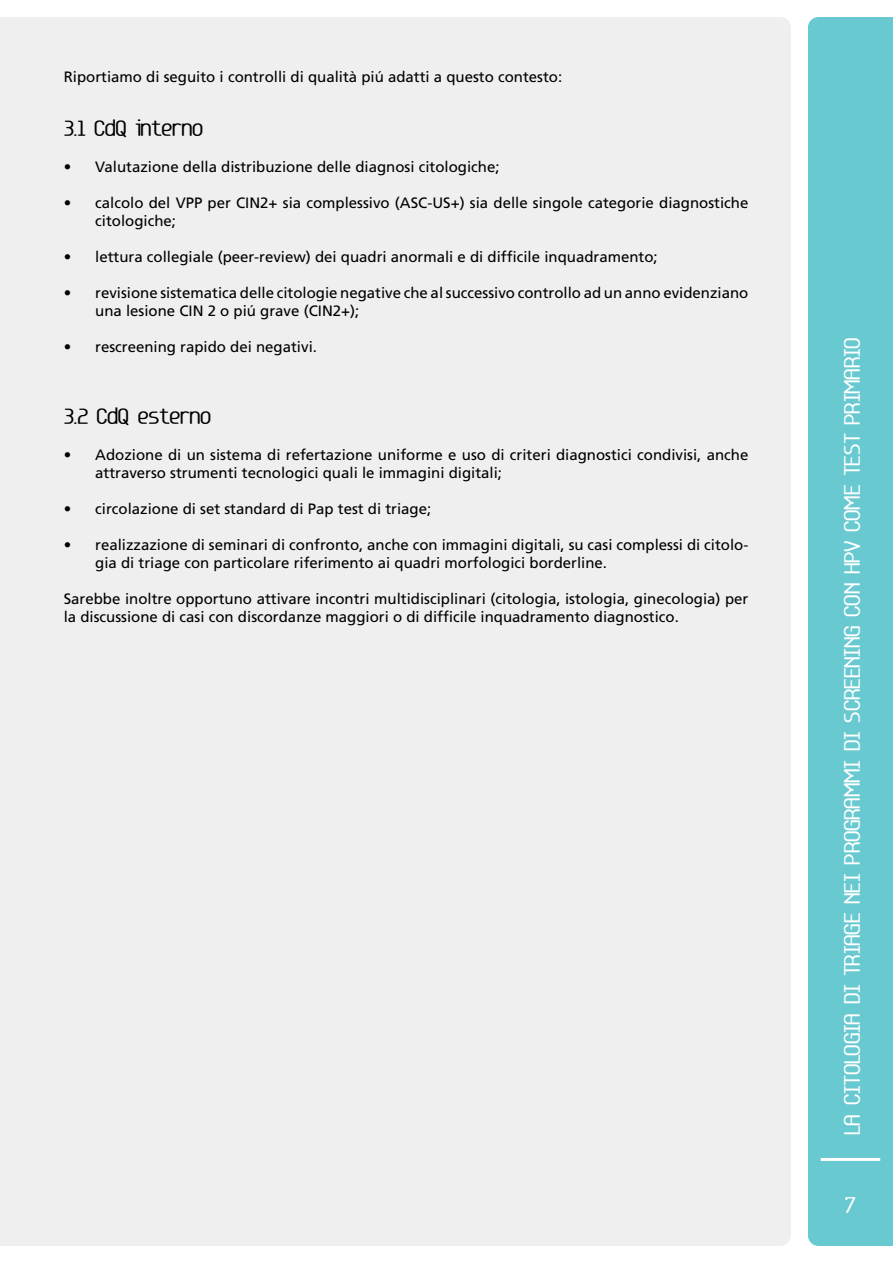
<style>
.page{position:relative;width:893px;height:1263px;background:#fff}
.page>*{position:absolute;margin:0;border:0;box-sizing:border-box;transform-origin:0 0}
.t1{font:18px "Base 5";color:#fff}
.t2{font:17.4px "Base 5";letter-spacing:-.01em;color:#000}
.t3{font:15px/18px "Frutiger";color:#000}
</style>
<div class="page">
<div style="left:808px;top:17px;width:85px;height:1229px;background:#68c9d0"></div>
<hr style="left:821px;top:1158px;width:59px;height:3px;background:#fff">
<div style="left:0;top:17px;width:791px;height:1229px;background:#efeff0"></div>
<p class="t3" style="left:64px;top:68px;width:500px">Riportiamo di seguito i controlli di qualità piú adatti a questo contesto:</p>
<p class="t2" style="left:64px;top:117px;width:141px">3.1 CdQ interno</p>
<p class="t3" style="left:64px;top:158px;width:437px">• Valutazione della distribuzione delle diagnosi citologiche;</p>
<p class="t3" style="left:95px;top:194px;width:655px;text-indent:-31px">• calcolo del VPP per CIN2+ sia complessivo (ASC-US+) sia delle singole categorie diagnostiche citologiche;</p>
<p class="t3" style="left:64px;top:248px;width:595px">• lettura collegiale (peer-review) dei quadri anormali e di difficile inquadramento;</p>
<p class="t3" style="left:95px;top:284px;width:655px;text-indent:-31px">• revisione sistematica delle citologie negative che al successivo controllo ad un anno evidenziano una lesione CIN 2 o piú grave (CIN2+);</p>
<p class="t3" style="left:64px;top:338px;width:255px">• rescreening rapido dei negativi.</p>
<p class="t2" style="left:64px;top:405px;width:149px">3.2 CdQ esterno</p>
<p class="t3" style="left:95px;top:446px;width:655px;text-indent:-31px">• Adozione di un sistema di refertazione uniforme e uso di criteri diagnostici condivisi, anche attraverso strumenti tecnologici quali le immagini digitali;</p>
<p class="t3" style="left:64px;top:500px;width:369px">• circolazione di set standard di Pap test di triage;</p>
<p class="t3" style="left:95px;top:536px;width:655px;text-indent:-31px">• realizzazione di seminari di confronto, anche con immagini digitali, su casi complessi di citolo&shy;gia di triage con particolare riferimento ai quadri morfologici borderline.</p>
<p class="t3" style="left:64px;top:590px;width:686px">Sarebbe inoltre opportuno attivare incontri multidisciplinari (citologia, istologia, ginecologia) per la discussione di casi con discordanze maggiori o di difficile inquadramento diagnostico.</p>
<p class="t1" style="left:841px;top:1135px;width:799px;rotate:-90deg">LA CITOLOGIA DI TRIAGE NEI PROGRAMMI DI SCREENING CON HPV COME TEST PRIMARIO</p>
<p class="t1" style="left:845px;top:1194px;width:13px">7</p>
</div>
